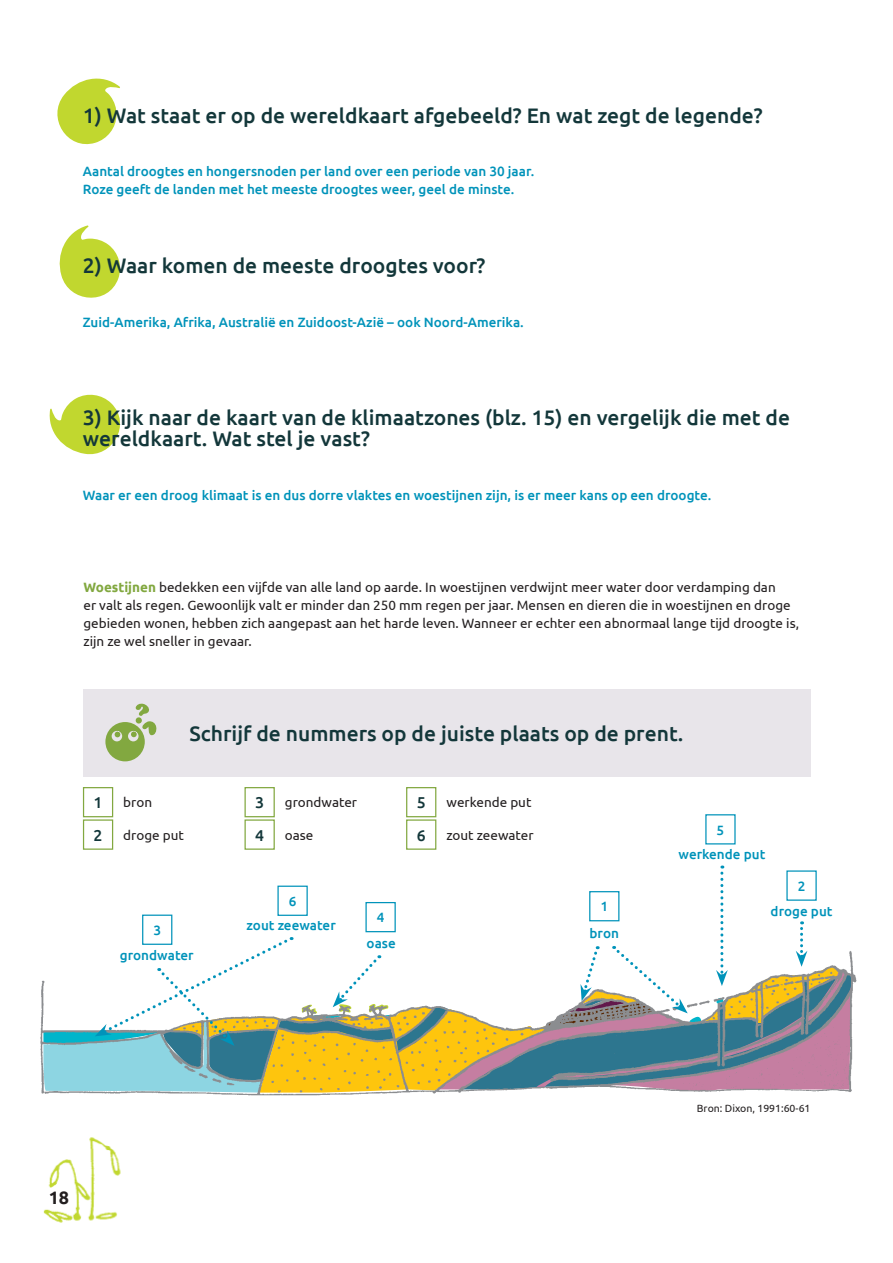
<style>
.page{position:relative;width:893px;height:1263px;background:#fff}
.page>*{position:absolute;margin:0;border:0;box-sizing:border-box;transform-origin:0 0}
.Pictotekst{font:500 21px/21px "Ubuntu";color:#13373a}
.t1{font:700 18px "Ubuntu";color:#231f20}
.Pictotekst-2{font:500 15.75px "Ubuntu";color:#13373a}
.Body{font:13.5px/18px "Ubuntu";color:#231f20}
.Antwoordbody{font:500 13.5px/18px "Ubuntu";color:#0093ba}
.voetnoot{font:10.5px "Ubuntu";color:#231f20}
.s1{font-weight:700;color:#82a840}
</style>
<div class="page">
<svg style="left:57px;top:78px;width:63px;height:67px"></svg>
<svg style="left:59px;top:225px;width:61px;height:73px"></svg>
<svg style="left:49px;top:394px;width:71px;height:61px"></svg>
<img style="left:40px;top:951px;width:817px;height:145px">
<div style="left:83px;top:689px;width:727px;height:87px;background:#e8e5ea"></div>
<svg style="left:105px;top:703px;width:52px;height:58px"></svg>
<div style="left:83px;top:787px;width:30px;height:30px;border:1px solid #82a840"></div>
<div style="left:83px;top:819px;width:30px;height:31px;border:1px solid #82a840"></div>
<div style="left:244px;top:787px;width:31px;height:30px;border:1px solid #82a840"></div>
<div style="left:406px;top:787px;width:30px;height:30px;border:1px solid #82a840"></div>
<div style="left:244px;top:819px;width:31px;height:31px;border:1px solid #82a840"></div>
<div style="left:406px;top:819px;width:30px;height:31px;border:1px solid #82a840"></div>
<svg style="left:43px;top:865px;width:804px;height:227px"></svg>
<div style="left:589px;top:891px;width:30px;height:30px;border:1px solid #0093ba"></div>
<div style="left:142px;top:914px;width:30px;height:31px;border:1px solid #0093ba"></div>
<div style="left:365px;top:902px;width:31px;height:30px;border:1px solid #0093ba"></div>
<div style="left:277px;top:885px;width:31px;height:31px;border:1px solid #0093ba"></div>
<img style="left:43px;top:1137px;width:78px;height:86px">
<p class="Pictotekst" style="left:83px;top:104px;width:681px">1) Wat staat er op de wereldkaart afgebeeld? En wat zegt de legende?</p>
<p class="Antwoordbody" style="left:83px;top:161px;width:453px">Aantal droogtes en hongersnoden per land over een periode van 30 jaar.<br>Roze geeft de landen met het meeste droogtes weer, geel de minste.</p>
<p class="Pictotekst" style="left:83px;top:254px;width:404px">2) Waar komen de meeste droogtes voor?</p>
<p class="Antwoordbody" style="left:83px;top:313px;width:442px">Zuid-Amerika, Afrika, Australië en Zuidoost-Azië – ook Noord-Amerika.</p>
<p class="Pictotekst" style="left:83px;top:406px;width:709px">3) Kijk naar de kaart van de klimaatzones (blz. 15) en vergelijk die met de wereldkaart. Wat stel je vast?</p>
<p class="Antwoordbody" style="left:83px;top:486px;width:630px">Waar er een droog klimaat is en dus dorre vlaktes en woestijnen zijn, is er meer kans op een droogte.</p>
<p class="Body" style="left:83px;top:578px;width:717px"><span class="s1">Woestijnen</span> bedekken een vijfde van alle land op aarde. In woestijnen verdwijnt meer water door verdamping dan<br>er valt als regen. Gewoonlijk valt er minder dan 250 mm regen per jaar. Mensen en dieren die in woestijnen en droge gebieden wonen, hebben zich aangepast aan het harde leven. Wanneer er echter een abnormaal lange tijd droogte is, zijn ze wel sneller in gevaar.</p>
<p class="Pictotekst" style="left:190px;top:722px;width:495px">Schrijf de nummers op de juiste plaats op de prent.</p>
<p class="Pictotekst-2" style="left:94px;top:793px;width:10px">1</p>
<p class="Pictotekst-2" style="left:94px;top:825px;width:10px">2</p>
<p class="Body" style="left:123px;top:793px;width:30px">bron</p>
<p class="Body" style="left:123px;top:826px;width:62px">droge put</p>
<p class="Antwoordbody" style="left:153px;top:921px;width:9px">3</p>
<p class="Antwoordbody" style="left:120px;top:946px;width:75px">grondwater</p>
<p class="Body" style="left:285px;top:793px;width:74px">grondwater</p>
<p class="Body" style="left:285px;top:826px;width:30px">oase</p>
<p class="Pictotekst-2" style="left:255px;top:793px;width:10px">3</p>
<p class="Pictotekst-2" style="left:417px;top:793px;width:10px">5</p>
<p class="Pictotekst-2" style="left:255px;top:825px;width:10px">4</p>
<p class="Pictotekst-2" style="left:417px;top:825px;width:10px">6</p>
<p class="Body" style="left:446px;top:793px;width:86px">werkende put</p>
<p class="Body" style="left:446px;top:826px;width:89px">zout zeewater</p>
<p class="Antwoordbody" style="left:289px;top:892px;width:9px">6</p>
<p class="Antwoordbody" style="left:247px;top:915px;width:91px">zout zeewater</p>
<p class="Antwoordbody" style="left:377px;top:908px;width:9px">4</p>
<p class="Antwoordbody" style="left:367px;top:934px;width:31px">oase</p>
<p class="Antwoordbody" style="left:600px;top:897px;width:9px">1</p>
<p class="Antwoordbody" style="left:590px;top:923px;width:31px">bron</p>
<p class="Antwoordbody" style="left:717px;top:820px;width:9px">5</p>
<p class="Antwoordbody" style="left:678px;top:845px;width:88px">werkende put</p>
<p class="Antwoordbody" style="left:798px;top:876px;width:9px">2</p>
<p class="Antwoordbody" style="left:771px;top:901px;width:63px">droge put</p>
<h2 class="t1" style="left:49px;top:1187px;width:22px">18</h2>
<p class="voetnoot" style="left:697px;top:1101px;width:115px">Bron: Dixon, 1991:60-61</p>
</div>
